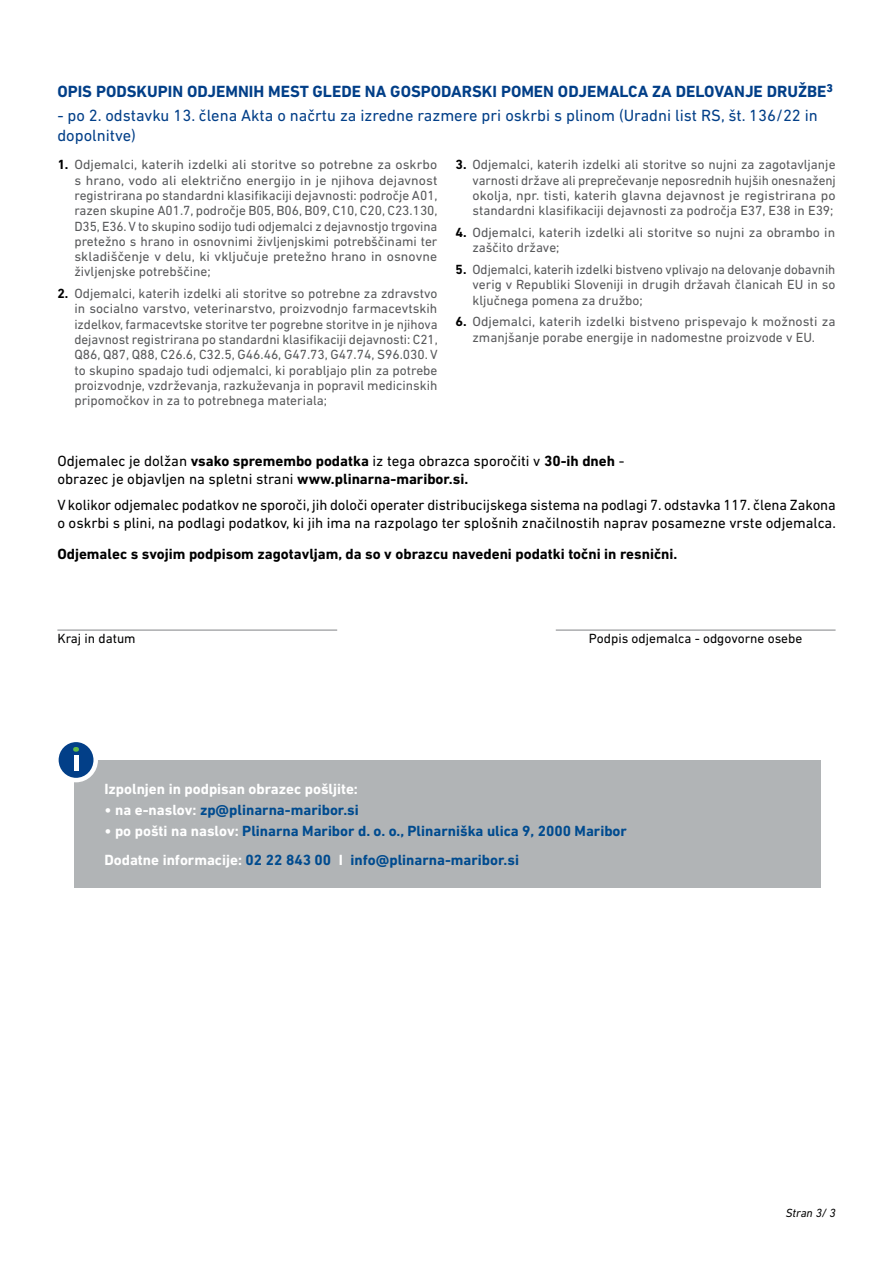
<style>
.page{position:relative;width:893px;height:1263px;background:#fff}
.page>*{position:absolute;margin:0;border:0;box-sizing:border-box;transform-origin:0 0}
.t1{font:16.5px/19.8px "DIN Next LT Pro";color:#023f88}
.t2{font:700 16.5px "DIN Next LT Pro";color:#023f88}
.t3{font:15px/18px "DIN Next LT Pro";color:#000}
.t4{font:700 15px/29.5px "DIN Next LT Pro";color:#004b8f}
.t5{font:700 15px "DIN Next LT Pro";color:#000}
.t6{font:700 15px "DIN Next LT Pro";color:#fff}
.t7{font:13.5px/15.3px "DIN Next LT Pro";color:#58595b;text-align:justify}
.t8{font:13.5px "DIN Next LT Pro";color:#000}
.t9{font:italic 12px "DIN Next LT Pro";color:#000}
.s1{font-weight:700;color:#000}
.s2{font-weight:700}
.s3{color:#fff}
</style>
<div class="page">
<div style="left:75px;top:760px;width:746px;height:127px;background:#b1b4b6"></div>
<svg style="left:56px;top:740px;width:40px;height:40px"></svg>
<div style="left:54px;top:738px;width:44px;height:44px;border:4px solid #fff;border-radius:50%"></div>
<hr style="left:74px;top:755px;width:4px;height:15px;background:#fff">
<svg style="left:73px;top:747px;width:6px;height:5px"></svg>
<hr style="left:57px;top:630px;width:280px;height:1px;background:#808285">
<hr style="left:556px;top:630px;width:280px;height:1px;background:#808285">
<p class="t2" style="left:57px;top:82px;width:777px">OPIS PODSKUPIN ODJEMNIH MEST GLEDE NA GOSPODARSKI POMEN ODJEMALCA ZA DELOVANJE DRUŽBE<sup>3</sup></p>
<p class="t1" style="left:57px;top:106px;width:762px">- po 2. odstavku 13. člena Akta o načrtu za izredne razmere pri oskrbi s plinom (Uradni list RS, št. 136/22 in dopolnitve)</p>
<p class="t7" style="left:74px;top:157px;width:365px;text-indent:-17px"><span class="s1">1.</span> Odjemalci, katerih izdelki ali storitve so potrebne za oskrbo s hrano, vodo ali električno energijo in je njihova dejavnost registrirana po standardni klasifikaciji dejavnosti: področje A01, razen skupine A01.7, področje B05, B06, B09, C10, C20, C23.130, D35, E36. V to skupino sodijo tudi odjemalci z dejavnostjo trgovina pretežno s hrano in osnovnimi življenjskimi potrebščinami ter skladiščenje v delu, ki vključuje pretežno hrano in osnovne življenjske potrebščine;</p>
<p class="t7" style="left:74px;top:286px;width:365px;text-indent:-17px"><span class="s1">2.</span> Odjemalci, katerih izdelki ali storitve so potrebne za zdravstvo in socialno varstvo, veterinarstvo, proizvodnjo farmacevtskih izdelkov, farmacevtske storitve ter pogrebne storitve in je njihova dejavnost registrirana po standardni klasifikaciji dejavnosti: C21, Q86, Q87, Q88, C26.6, C32.5, G46.46, G47.73, G47.74, S96.030. V to skupino spadajo tudi odjemalci, ki porabljajo plin za potrebe proizvodnje, vzdrževanja, razkuževanja in popravil medicinskih pripomočkov in za to potrebnega materiala;</p>
<p class="t7" style="left:472px;top:157px;width:365px;text-indent:-17px"><span class="s1">3.</span> Odjemalci, katerih izdelki ali storitve so nujni za zagotavljanje varnosti države ali preprečevanje neposrednih hujših onesnaženj okolja, npr. tisti, katerih glavna dejavnost je registrirana po standardni klasifikaciji dejavnosti za področja E37, E38 in E39;</p>
<p class="t7" style="left:472px;top:224px;width:364px;text-indent:-17px"><span class="s1">4.</span> Odjemalci, katerih izdelki ali storitve so nujni za obrambo in zaščito države;</p>
<p class="t7" style="left:472px;top:261px;width:365px;text-indent:-17px"><span class="s1">5.</span> Odjemalci, katerih izdelki bistveno vplivajo na delovanje dobavnih verig v Republiki Sloveniji in drugih državah članicah EU in so ključnega pomena za družbo;</p>
<p class="t7" style="left:455px;top:314px;width:381px;text-align:center"><span class="s1">6.</span> Odjemalci, katerih izdelki bistveno prispevajo k možnosti za zmanjšanje porabe energije in nadomestne proizvode v EU.</p>
<p class="t3" style="left:57px;top:451px;width:568px">Odjemalec je dolžan <span class="s2">vsako spremembo podatka</span> iz tega obrazca sporočiti v <span class="s2">30-ih dneh</span> - obrazec je objavljen na spletni strani <span class="s2">www.plinarna-maribor.si.</span></p>
<p class="t3" style="left:57px;top:496px;width:780px">V kolikor odjemalec podatkov ne sporoči, jih določi operater distribucijskega sistema na podlagi 7. odstavka 117. člena Zakona o oskrbi s plini, na podlagi podatkov, ki jih ima na razpolago ter splošnih značilnostih naprav posamezne vrste odjemalca.</p>
<p class="t5" style="left:57px;top:545px;width:621px">Odjemalec s svojim podpisom zagotavljam, da so v obrazcu navedeni podatki točni in resnični.</p>
<p class="t8" style="left:57px;top:631px;width:80px">Kraj in datum</p>
<p class="t8" style="left:589px;top:631px;width:215px">Podpis odjemalca - odgovorne osebe</p>
<p class="t6" style="left:104px;top:780px;width:255px">Izpolnjen in podpisan obrazec pošljite:</p>
<p class="t4" style="left:104px;top:795px;width:256px"><span class="s3">• na e-naslov:</span> zp@plinarna-maribor.si</p>
<p class="t4" style="left:104px;top:816px;width:524px"><span class="s3">• po pošti na naslov:</span> Plinarna Maribor d. o. o., Plinarniška ulica 9, 2000 Maribor<br><span class="s3">Dodatne informacije:</span> 02 22 843 00 <span class="s3">I</span> info@plinarna-maribor.si</p>
<p class="t9" style="left:786px;top:1206px;width:51px">Stran 3/ 3</p>
</div>
